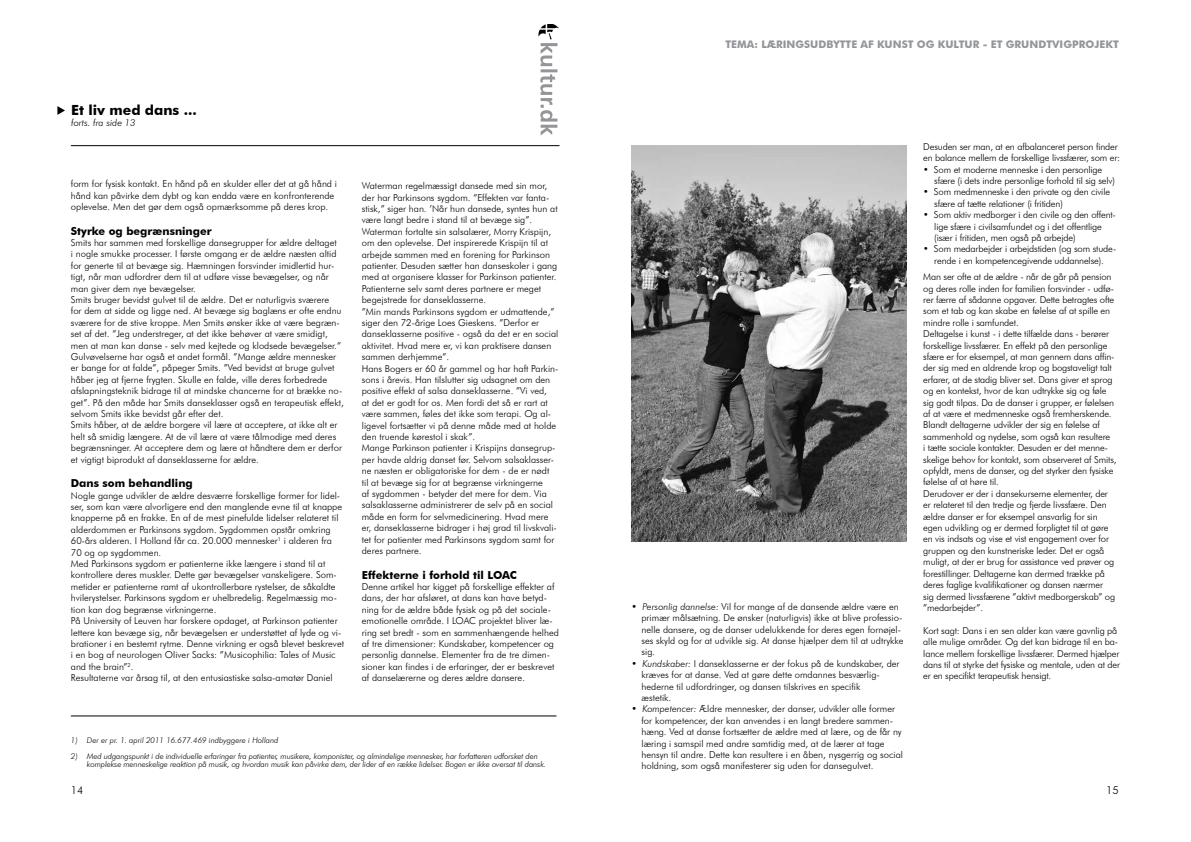
<style>
.page{position:relative;width:1191px;height:842px;background:#fff}
.page>*{position:absolute;margin:0;border:0;box-sizing:border-box;transform-origin:0 0}
.t1{font:700 14px "Futura BT";color:#000}
.t2{font:700 11px "Futura BT";color:#000}
.t3{font:300 11px "Futura BT";color:#000}
.t4{font:700 10.5px "Futura BT";color:#939598}
.t5{font:300 9.5px/11.4px "Futura BT";color:#000}
.t6{font:italic 300 9.5px "Futura BT";color:#000}
.t7{font:italic 300 8px/8px "Futura BT";letter-spacing:-.01em;color:#000}
.s1{font-style:italic}
</style>
<div class="page">
<hr style="left:71px;top:145px;width:488px;height:1px;background:#000">
<img style="left:539px;top:24px;width:20px;height:16px">
<svg style="left:540px;top:43px;width:17px;height:92px"></svg>
<img style="left:631px;top:146px;width:275px;height:395px">
<hr style="left:71px;top:716px;width:485px;height:1px;background:#000">
<svg style="left:57px;top:106px;width:8px;height:9px"></svg>
<h1 class="t1" style="left:71px;top:101px;width:127px">Et liv med dans ...</h1>
<p class="t6" style="left:71px;top:117px;width:66px">forts. fra side 13</p>
<p class="t5" style="left:71px;top:178px;width:268px">form for fysisk kontakt. En hånd på en skulder eller det at gå hånd i hånd kan påvirke dem dybt og kan endda være en konfronterende oplevelse. Men det gør dem også opmærksomme på deres krop.</p>
<p class="t2" style="left:71px;top:224px;width:142px">Styrke og begrænsninger</p>
<p class="t5" style="left:71px;top:237px;width:274px">Smits har sammen med forskellige dansegrupper for ældre deltaget<br>i nogle smukke processer. I første omgang er de ældre næsten altid for generte til at bevæge sig. Hæmningen forsvinder imidlertid hur&shy;tigt, når man udfordrer dem til at udføre visse bevægelser, og når man giver dem nye bevægelser.<br>Smits bruger bevidst gulvet til de ældre. Det er naturligvis sværere<br>for dem at sidde og ligge ned. At bevæge sig baglæns er ofte endnu sværere for de stive kroppe. Men Smits ønsker ikke at være begræn&shy;set af det. ”Jeg understreger, at det ikke behøver at være smidigt, men at man kan danse - selv med kejtede og klodsede bevægelser.” Gulvøvelserne har også et andet formål. ”Mange ældre mennesker er bange for at falde”, påpeger Smits. ”Ved bevidst at bruge gulvet håber jeg at fjerne frygten. Skulle en falde, ville deres forbedrede afslapningsteknik bidrage til at mindske chancerne for at brække no&shy;get”. På den måde har Smits danseklasser også en terapeutisk effekt, selvom Smits ikke bevidst går efter det.<br>Smits håber, at de ældre borgere vil lære at acceptere, at ikke alt er helt så smidig længere. At de vil lære at være tålmodige med deres begrænsninger. At acceptere dem og lære at håndtere dem er derfor et vigtigt biprodukt af danseklasserne for ældre.</p>
<p class="t2" style="left:71px;top:477px;width:123px">Dans som behandling</p>
<p class="t5" style="left:71px;top:489px;width:275px">Nogle gange udvikler de ældre desværre forskellige former for lidel&shy;ser, som kan være alvorligere end den manglende evne til at knappe knapperne på en frakke. En af de mest pinefulde lidelser relateret til alderdommen er Parkinsons sygdom. Sygdommen opstår omkring 60-års alderen. I Holland får ca. 20.000 mennesker<sup>1</sup> i alderen fra 70 og op sygdommen.<br>Med Parkinsons sygdom er patienterne ikke længere i stand til at kontrollere deres muskler. Dette gør bevægelser vanskeligere. Som&shy;metider er patienterne ramt af ukontrollerbare rystelser, de såkaldte hvilerystelser. Parkinsons sygdom er uhelbredelig. Regelmæssig mo&shy;tion kan dog begrænse virkningerne.<br>På University of Leuven har forskere opdaget, at Parkinson patienter lettere kan bevæge sig, når bevægelsen er understøttet af lyde og vi&shy;brationer i en bestemt rytme. Denne virkning er også blevet beskrevet i en bog af neurologen Oliver Sacks: ”Musicophilia: Tales of Music and the brain”<sup>2</sup>.<br>Resultaterne var årsag til, at den entusiastiske salsa-amatør Daniel</p>
<p class="t5" style="left:362px;top:180px;width:198px">Waterman regelmæssigt dansede med sin mor, der har Parkinsons sygdom. ”Effekten var fanta&shy;stisk,” siger han. ’Når hun dansede, syntes hun at være langt bedre i stand til at bevæge sig”.<br>Waterman fortalte sin salsalærer, Morry Krispijn, om den oplevelse. Det inspirerede Krispijn til at arbejde sammen med en forening for Parkinson patienter. Desuden sætter han danseskoler i gang med at organisere klasser for Parkinson patienter.<br>Patienterne selv samt deres partnere er meget begejstrede for danseklasserne.<br>”Min mands Parkinsons sygdom er udmattende,” siger den 72-årige Loes Gieskens. ”Derfor er danseklasserne positive - også da det er en social aktivitet. Hvad mere er, vi kan praktisere dansen sammen derhjemme”.<br>Hans Bogers er 60 år gammel og har haft Parkin&shy;sons i årevis. Han tilslutter sig udsagnet om den positive effekt af salsa danseklasserne. ”Vi ved,<br>at det er godt for os. Men fordi det så er rart at være sammen, føles det ikke som terapi. Og al&shy;ligevel fortsætter vi på denne måde med at holde den truende kørestol i skak”.<br>Mange Parkinson patienter i Krispijns dansegrup&shy;per havde aldrig danset før. Selvom salsaklasser&shy;ne næsten er obligatoriske for dem - de er nødt til at bevæge sig for at begrænse virkningerne<br>af sygdommen - betyder det mere for dem. Via salsaklasserne administrerer de selv på en social måde en form for selvmedicinering. Hvad mere er, danseklasserne bidrager i høj grad til livskvali&shy;tet for patienter med Parkinsons sygdom samt for deres partnere.</p>
<p class="t2" style="left:362px;top:568px;width:157px">Effekterne i forhold til LOAC</p>
<p class="t5" style="left:362px;top:581px;width:199px">Denne artikel har kigget på forskellige effekter af dans, der har afsløret, at dans kan have betyd&shy;ning for de ældre både fysisk og på det sociale&shy;emotionelle område. I LOAC projektet bliver læ&shy;ring set bredt - som en sammenhængende helhed af tre dimensioner: Kundskaber, kompetencer og personlig dannelse. Elementer fra de tre dimen&shy;sioner kan findes i de erfaringer, der er beskrevet af danselærerne og deres ældre dansere.</p>
<p class="t7" style="left:71px;top:736px;width:209px">1) Der er pr. 1. april 2011 16.677.469 indbyggere i Holland</p>
<p class="t7" style="left:87px;top:752px;width:461px;text-indent:-16px">2) Med udgangspunkt i de individuelle erfaringer fra patienter, musikere, komponister, og almindelige mennesker, har forfatteren udforsket den komplekse menneskelige reaktion på musik, og hvordan musik kan påvirke dem, der lider af en række lidelser. Bogen er ikke oversat til dansk.</p>
<p class="t4" style="left:725px;top:38px;width:395px">TEMA: LÆRINGSUDBYTTE AF KUNST OG KULTUR - ET GRUNDTVIGPROJEKT</p>
<p class="t5" style="left:641px;top:600px;width:264px;text-indent:-10px">• <span class="s1">Personlig dannelse:</span> Vil for mange af de dansende ældre være en primær målsætning. De ønsker (naturligvis) ikke at blive professio&shy;nelle dansere, og de danser udelukkende for deres egen fornøjel&shy;ses skyld og for at udvikle sig. At danse hjælper dem til at udtrykke sig.</p>
<p class="t5" style="left:641px;top:657px;width:259px;text-indent:-10px">• <span class="s1">Kundskaber:</span> I danseklasserne er der fokus på de kundskaber, der kræves for at danse. Ved at gøre dette omdannes besværlig&shy;hederne til udfordringer, og dansen tilskrives en specifik<br>æstetik.</p>
<p class="t5" style="left:641px;top:703px;width:263px;text-indent:-10px">• <span class="s1">Kompetencer:</span> Ældre mennesker, der danser, udvikler alle former for kompetencer, der kan anvendes i en langt bredere sammen&shy;hæng. Ved at danse fortsætter de ældre med at lære, og de får ny læring i samspil med andre samtidig med, at de lærer at tage hensyn til andre. Dette kan resultere i en åben, nysgerrig og social holdning, som også manifesterer sig uden for dansegulvet.</p>
<p class="t5" style="left:923px;top:141px;width:198px">Desuden ser man, at en afbalanceret person finder en balance mellem de forskellige livssfærer, som er:</p>
<p class="t5" style="left:934px;top:163px;width:182px;text-indent:-11px">• Som et moderne menneske i den personlige sfære (i dets indre personlige forhold til sig selv)</p>
<p class="t5" style="left:934px;top:186px;width:177px;text-indent:-11px">• Som medmenneske i den private og den civile sfære af tætte relationer (i fritiden)</p>
<p class="t5" style="left:934px;top:209px;width:183px;text-indent:-11px">• Som aktiv medborger i den civile og den offent&shy;lige sfære i civilsamfundet og i det offentlige (især i fritiden, men også på arbejde)</p>
<p class="t5" style="left:923px;top:243px;width:194px;text-align:center">• Som medarbejder i arbejdstiden (og som stude&shy;rende i en kompetencegivende uddannelse).</p>
<p class="t5" style="left:923px;top:271px;width:195px">Man ser ofte at de ældre - når de går på pension og deres rolle inden for familien forsvinder - udfø&shy;rer færre af sådanne opgaver. Dette betragtes ofte som et tab og kan skabe en følelse af at spille en mindre rolle i samfundet.<br>Deltagelse i kunst - i dette tilfælde dans - berører forskellige livssfærer. En effekt på den personlige sfære er for eksempel, at man gennem dans affin&shy;der sig med en aldrende krop og bogstaveligt talt erfarer, at de stadig bliver set. Dans giver et sprog og en kontekst, hvor de kan udtrykke sig og føle sig godt tilpas. Da de danser i grupper, er følelsen af at være et medmenneske også fremherskende.<br>Blandt deltagerne udvikler der sig en følelse af sammenhold og nydelse, som også kan resultere<br>i tætte sociale kontakter. Desuden er det menne&shy;skelige behov for kontakt, som observeret af Smits, opfyldt, mens de danser, og det styrker den fysiske følelse af at høre til.<br>Derudover er der i dansekurserne elementer, der er relateret til den tredje og fjerde livssfære. Den ældre danser er for eksempel ansvarlig for sin egen udvikling og er dermed forpligtet til at gøre en vis indsats og vise et vist engagement over for gruppen og den kunstneriske leder. Det er også muligt, at der er brug for assistance ved prøver og forestillinger. Deltagerne kan dermed trække på deres faglige kvalifikationer og dansen nærmer<br>sig dermed livssfærene ”aktivt medborgerskab” og ”medarbejder”.</p>
<p class="t5" style="left:923px;top:624px;width:198px">Kort sagt: Dans i en sen alder kan være gavnlig på alle mulige områder. Og det kan bidrage til en ba&shy;lance mellem forskellige livssfærer. Dermed hjælper dans til at styrke det fysiske og mentale, uden at der er en specifikt terapeutisk hensigt.</p>
<p class="t3" style="left:71px;top:783px;width:14px">14</p>
<p class="t3" style="left:1106px;top:783px;width:14px">15</p>
</div>
